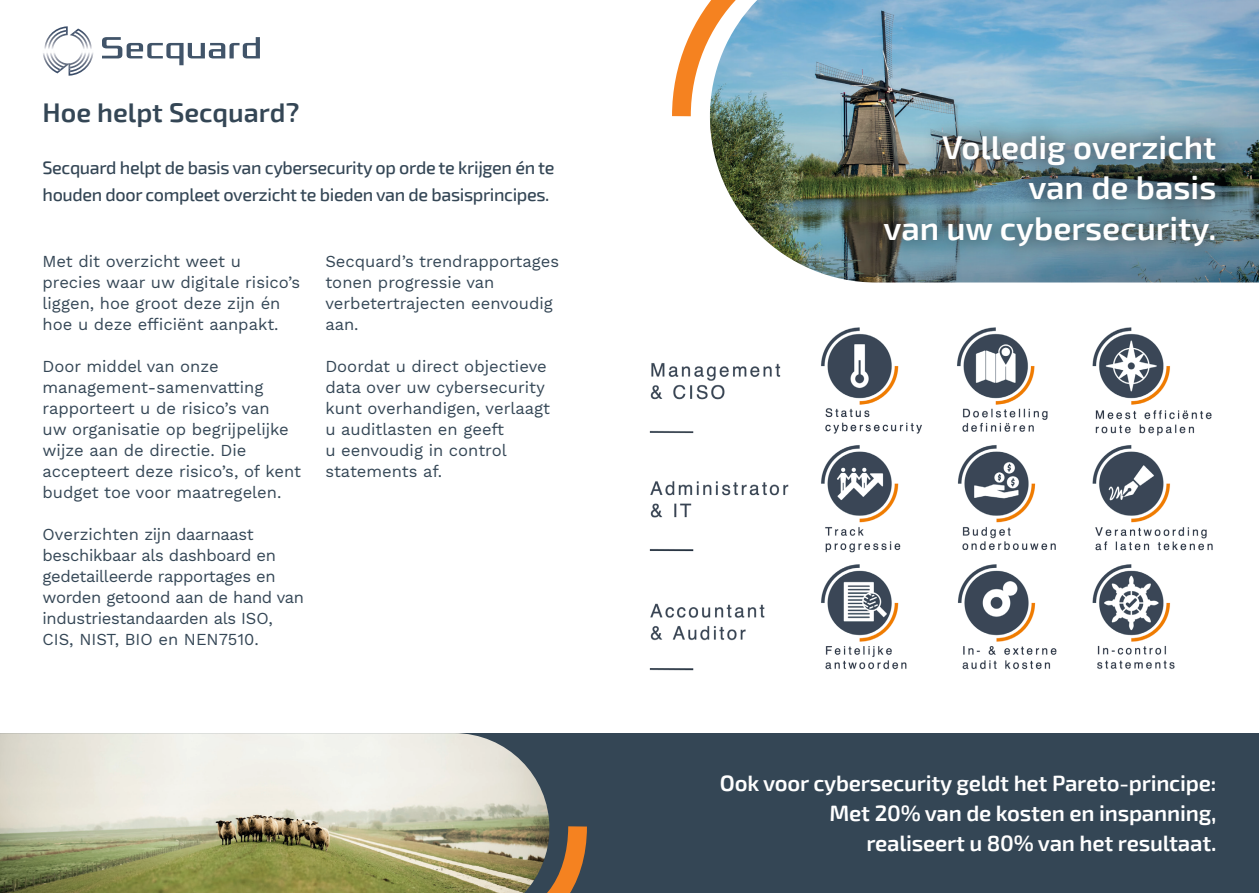
<style>
.page{position:relative;width:1259px;height:893px;background:#fff}
.page>*{position:absolute;margin:0;border:0;box-sizing:border-box;transform-origin:0 0}
.t1{font:600 33px "Exo 2";color:#fff}
.t2{font:600 27px "Exo 2";color:#344655}
.t3{font:600 22.35px "Exo 2";letter-spacing:-.01em;color:#fff}
.t4{font:500 18px/27px "Exo 2";letter-spacing:-.02em;color:#344655}
.t5{font:16.5px/21px "Work Sans";color:#344655}
.t6{font:16.5px/21px "Work Sans";letter-spacing:-.02em;color:#344655}
</style>
<div class="page">
<div style="left:0;top:733px;width:1259px;height:160px;background:#344655"></div>
<svg style="left:672px;top:1px;width:38px;height:116px"></svg>
<svg style="left:102px;top:37px;width:158px;height:28px"></svg>
<svg style="left:43px;top:26px;width:51px;height:50px"></svg>
<img style="left:710px;top:0;width:549px;height:282px">
<div style="left:862px;top:113px;width:375px;height:156px;background:#231f20;opacity:.5"></div>
<svg style="left:549px;top:822px;width:38px;height:71px"></svg>
<img style="left:0;top:733px;width:549px;height:160px">
<img style="left:649px;top:327px;width:564px;height:344px">
<p class="t2" style="left:43px;top:96px;width:258px">Hoe helpt Secquard?</p>
<p class="t4" style="left:43px;top:155px;width:513px">Secquard helpt de basis van cybersecurity op orde te krijgen én te houden door compleet overzicht te bieden van de basisprincipes.</p>
<p class="t5" style="left:43px;top:251px;width:259px">Met dit overzicht weet u precies waar uw digitale risico’s liggen, hoe groot deze zijn én hoe u deze efficiënt aanpakt.</p>
<p class="t5" style="left:43px;top:356px;width:260px">Door middel van onze management-samenvatting rapporteert u de risico’s van<br>uw organisatie op begrijpelijke wijze aan de directie. Die accepteert deze risico’s, of kent budget toe voor maatregelen.</p>
<p class="t6" style="left:43px;top:524px;width:263px">Overzichten zijn daarnaast beschikbaar als dashboard en gedetailleerde rapportages en worden getoond aan de hand van industriestandaarden als ISO,<br>CIS, NIST, BIO en NEN7510.</p>
<p class="t5" style="left:325px;top:251px;width:235px">Secquard’s trendrapportages tonen progressie van verbetertrajecten eenvoudig aan.</p>
<p class="t5" style="left:325px;top:356px;width:226px">Doordat u direct objectieve data over uw cybersecurity kunt overhandigen, verlaagt u auditlasten en geeft<br>u eenvoudig in control statements af.</p>
<p class="t1" style="left:942px;top:128px;width:276px">Volledig overzicht</p>
<p class="t1" style="left:1028px;top:168px;width:190px">van de basis</p>
<p class="t1" style="left:883px;top:209px;width:334px">van uw cybersecurity.</p>
<p class="t3" style="left:720px;top:770px;width:498px">Ook voor cybersecurity geldt het Pareto-principe:</p>
<p class="t3" style="left:829px;top:800px;width:388px">Met 20% van de kosten en inspanning,</p>
<p class="t3" style="left:866px;top:830px;width:351px">realiseert u 80% van het resultaat.</p>
</div>
